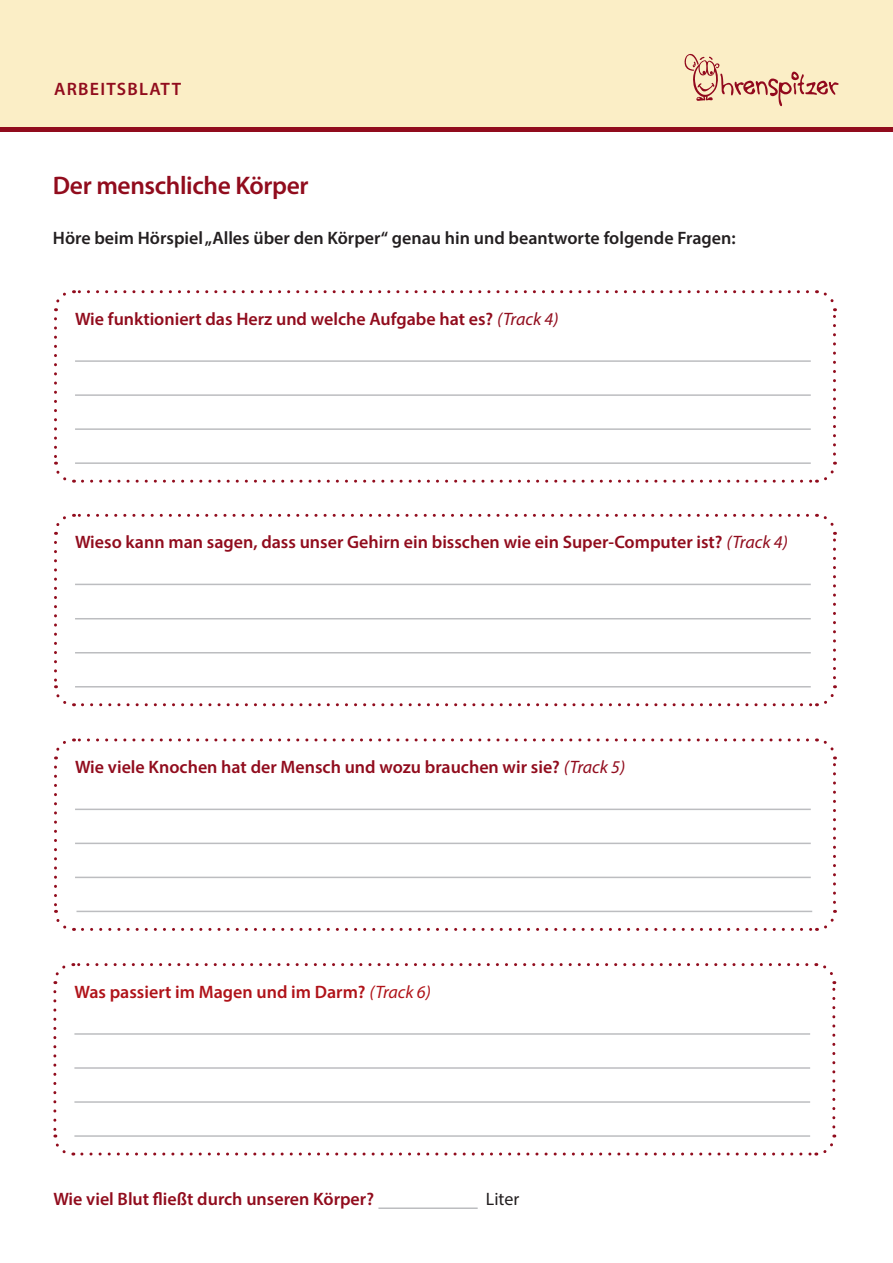
<style>
.page{position:relative;width:893px;height:1263px;background:#fff}
.page>*{position:absolute;margin:0;border:0;box-sizing:border-box;transform-origin:0 0}
.t1{font:600 25.5px "Myriad Pro";letter-spacing:-.015em;color:#910c1d}
.t2{font:600 18px "Myriad Pro";color:#910c1d}
.t3{font:600 18px "Myriad Pro";color:#231f20}
.t4{font:600 18px "Myriad Pro";color:#b01319}
.t5{font:600 18px "Myriad Pro";letter-spacing:.07em;color:#910c1d}
.t6{font:18px "Myriad Pro";color:#231f20}
.s1{font-weight:400;font-style:italic}
</style>
<div class="page">
<div style="left:0;top:0;width:893px;height:129px;background:#fbeec6"></div>
<div style="left:0;top:127px;width:893px;height:5px;background:#910c1d"></div>
<svg style="left:684px;top:53px;width:154px;height:53px"></svg>
<svg style="left:54px;top:319px;width:21px;height:164px"></svg>
<svg style="left:82px;top:462px;width:755px;height:21px"></svg>
<svg style="left:816px;top:290px;width:20px;height:164px"></svg>
<svg style="left:54px;top:290px;width:753px;height:21px"></svg>
<hr style="left:75px;top:360px;width:736px;height:2px;background:#bcbdc0">
<hr style="left:75px;top:394px;width:736px;height:2px;background:#bcbdc0">
<hr style="left:75px;top:428px;width:736px;height:2px;background:#bcbdc0">
<hr style="left:75px;top:462px;width:736px;height:2px;background:#bcbdc0">
<svg style="left:54px;top:542px;width:21px;height:165px"></svg>
<svg style="left:82px;top:685px;width:755px;height:21px"></svg>
<svg style="left:816px;top:513px;width:20px;height:165px"></svg>
<svg style="left:54px;top:514px;width:753px;height:21px"></svg>
<hr style="left:75px;top:618px;width:736px;height:1px;background:#bcbdc0">
<hr style="left:75px;top:652px;width:736px;height:1px;background:#bcbdc0">
<hr style="left:75px;top:686px;width:736px;height:1px;background:#bcbdc0">
<svg style="left:54px;top:767px;width:21px;height:164px"></svg>
<svg style="left:82px;top:910px;width:755px;height:21px"></svg>
<svg style="left:816px;top:738px;width:20px;height:164px"></svg>
<svg style="left:54px;top:738px;width:753px;height:21px"></svg>
<hr style="left:75px;top:809px;width:736px;height:1px;background:#bcbdc0">
<hr style="left:75px;top:843px;width:736px;height:1px;background:#bcbdc0">
<hr style="left:75px;top:877px;width:736px;height:1px;background:#bcbdc0">
<svg style="left:53px;top:992px;width:21px;height:164px"></svg>
<svg style="left:82px;top:1134px;width:755px;height:22px"></svg>
<svg style="left:816px;top:963px;width:19px;height:164px"></svg>
<svg style="left:53px;top:963px;width:754px;height:21px"></svg>
<hr style="left:74px;top:1033px;width:736px;height:2px;background:#bcbdc0">
<hr style="left:74px;top:1067px;width:736px;height:2px;background:#bcbdc0">
<hr style="left:74px;top:1101px;width:736px;height:2px;background:#bcbdc0">
<hr style="left:378px;top:1207px;width:100px;height:2px;background:#bcbdc0">
<hr style="left:75px;top:584px;width:736px;height:1px;background:#bcbdc0">
<hr style="left:76px;top:911px;width:736px;height:1px;background:#bcbdc0">
<hr style="left:74px;top:1135px;width:736px;height:2px;background:#bcbdc0">
<p class="t5" style="left:54px;top:78px;width:129px">ARBEITSBLATT</p>
<h1 class="t1" style="left:53px;top:170px;width:257px">Der menschliche Körper</h1>
<p class="t3" style="left:53px;top:226px;width:684px">Höre beim Hörspiel „Alles über den Körper“ genau hin und beantworte folgende Fragen:</p>
<p class="t2" style="left:75px;top:307px;width:485px">Wie funktioniert das Herz und welche Aufgabe hat es? <span class="s1">(Track 4)</span></p>
<p class="t2" style="left:75px;top:531px;width:714px">Wieso kann man sagen, dass unser Gehirn ein bisschen wie ein Super-Computer ist? <span class="s1">(Track 4)</span></p>
<p class="t2" style="left:75px;top:755px;width:552px">Wie viele Knochen hat der Mensch und wozu brauchen wir sie? <span class="s1">(Track 5)</span></p>
<p class="t4" style="left:74px;top:980px;width:358px">Was passiert im Magen und im Darm? <span class="s1">(Track 6)</span></p>
<p class="t2" style="left:53px;top:1188px;width:322px">Wie viel Blut fließt durch unseren Körper?</p>
<p class="t6" style="left:486px;top:1188px;width:35px">Liter</p>
</div>
